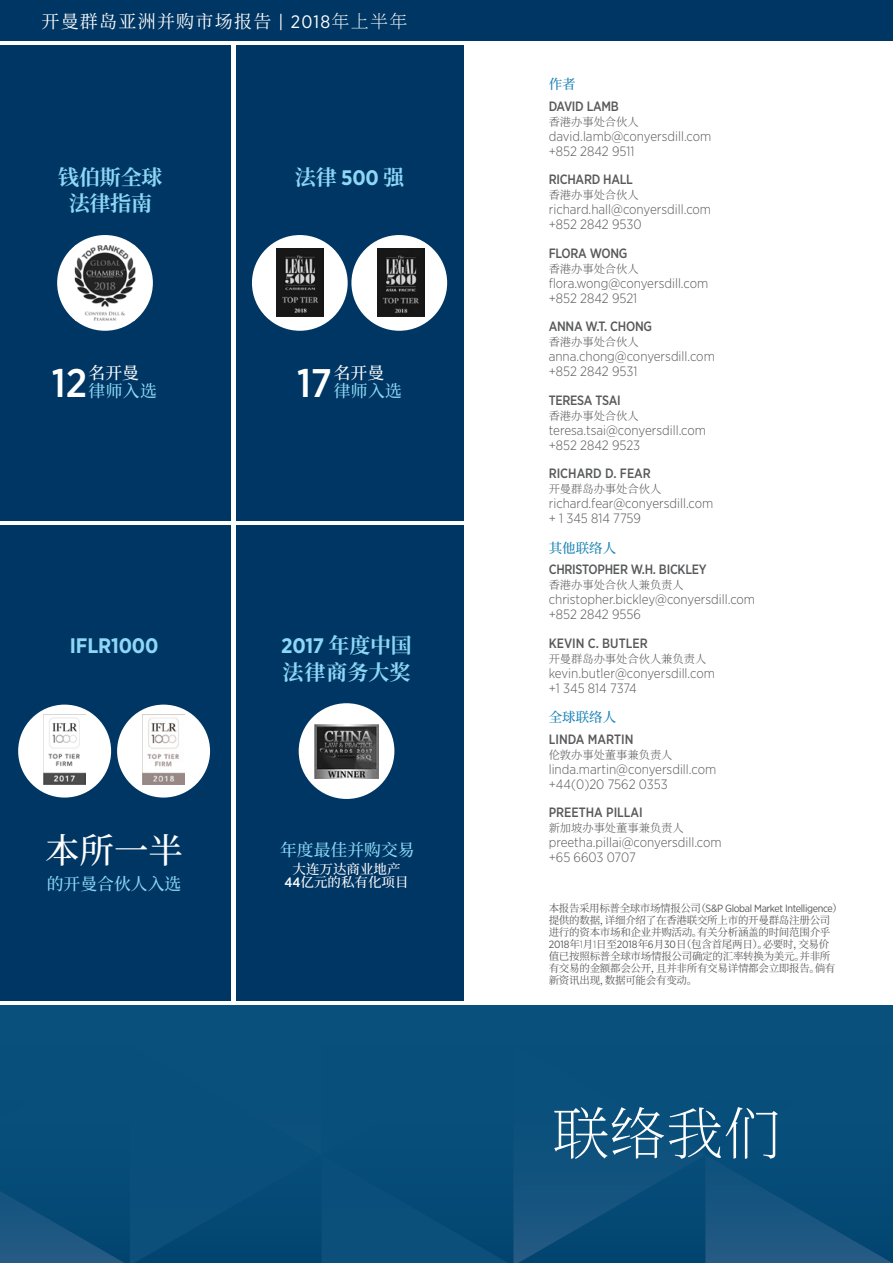
<style>
.page{position:relative;width:893px;height:1263px;background:#fff}
.page>*{position:absolute;margin:0;border:0;box-sizing:border-box;transform-origin:0 0}
.t1{font:200 57px "Source Han Serif SC";color:#fff}
.t2{font:500 39.9px "Gotham Narrow";color:#fff}
.t3{font:500 34.5px "Source Han Serif SC";color:#fff}
.t4{font:700 21px/26.2px "Source Han Serif SC";letter-spacing:-.01em;color:#8dd7f7;text-align:center}
.t5{font:700 21px "Gotham Narrow";letter-spacing:-.01em;color:#8dd7f7}
.t6{font:18px "Source Han Serif SC";letter-spacing:.07em;color:#fff}
.t7{font:500 16.8px "Source Han Serif SC";color:#8dd7f7}
.t8{font:500 16.8px "Source Han Serif SC";color:#fff}
.t9{font:300 13.5px/15px "Gotham Narrow";color:#58595b}
.t10{font:500 13.5px "Gotham Narrow";letter-spacing:-.02em;color:#58595b;scale:.95 1}
.t11{font:500 13.5px "Gotham Narrow";color:#58595b;scale:.95 1}
.t12{font:500 13.5px/13.5px "Source Han Serif SC";color:#fff;text-align:center}
.t13{font:500 13.5px "Source Han Serif SC";color:#1981b4}
.t14{font:300 11.25px "Source Han Serif SC";color:#58595b}
.t15{font:10.5px/12px "Source Han Serif SC";letter-spacing:-.025em;color:#58595b}
.t16{font:10.5px "Gotham Narrow";letter-spacing:-.035em;color:#58595b}
.s1{font-family:"Gotham Narrow"}
.s2{font-weight:200}
.s3{font-family:"Source Han Serif SC"}
.s4{font-family:"Gotham Narrow";font-weight:300}
</style>
<div class="page">
<div style="left:0;top:0;width:893px;height:40px;background:#003663"></div>
<hr style="left:892px;top:136px;width:1px;height:157px;background:#2e5e88">
<svg style="left:0;top:1006px;width:893px;height:257px;background:#0a4e7a"></svg>
<div style="left:236px;top:525px;width:227px;height:475px;background:#003663"></div>
<div style="left:0;top:525px;width:231px;height:475px;background:#003663"></div>
<div style="left:236px;top:45px;width:227px;height:475px;background:#003663"></div>
<div style="left:0;top:45px;width:231px;height:475px;background:#003663"></div>
<div style="left:57px;top:235px;width:96px;height:96px;background:#fff;border-radius:50%"></div>
<img style="left:75px;top:245px;width:60px;height:76px">
<div style="left:351px;top:235px;width:96px;height:96px;background:#fff;border-radius:50%"></div>
<img style="left:377px;top:249px;width:47px;height:68px">
<div style="left:252px;top:235px;width:96px;height:96px;background:#fff;border-radius:50%"></div>
<img style="left:276px;top:249px;width:47px;height:68px">
<div style="left:117px;top:705px;width:93px;height:92px;background:#fff;border-radius:50%"></div>
<img style="left:142px;top:715px;width:43px;height:69px">
<div style="left:18px;top:705px;width:93px;height:92px;background:#fff;border-radius:50%"></div>
<img style="left:43px;top:715px;width:43px;height:69px">
<div style="left:299px;top:703px;width:95px;height:96px;background:#fff;border-radius:50%"></div>
<img style="left:315px;top:724px;width:63px;height:54px">
<h3 class="t6" style="left:41px;top:11px;width:367px">开曼群岛亚洲并购市场报告 <span class="s1">| 2018</span><span class="s2">年上半年</span></h3>
<h3 class="t4" style="left:58px;top:165px;width:106px">钱伯斯全球法律指南</h3>
<h3 class="t4" style="left:295px;top:165px;width:111px">法律 <span class="s1">500</span> 强</h3>
<p class="t8" style="left:89px;top:363px;width:52px">名开曼</p>
<h2 class="t2" style="left:52px;top:357px;width:37px">12</h2>
<p class="t7" style="left:89px;top:382px;width:70px">律师入选</p>
<p class="t8" style="left:334px;top:363px;width:52px">名开曼</p>
<h2 class="t2" style="left:297px;top:357px;width:36px">17</h2>
<p class="t7" style="left:334px;top:382px;width:70px">律师入选</p>
<h3 class="t5" style="left:70px;top:632px;width:90px">IFLR1000</h3>
<h3 class="t5" style="left:281px;top:632px;width:132px">2017 <span class="s3">年度中国</span></h3>
<h3 class="t4" style="left:283px;top:659px;width:129px">法律商务大奖</h3>
<h3 class="t3" style="left:45px;top:831px;width:140px">本所一半</h3>
<p class="t7" style="left:47px;top:874px;width:136px">的开曼合伙人入选</p>
<p class="t7" style="left:280px;top:840px;width:136px">年度最佳并购交易</p>
<p class="t12" style="left:285px;top:862px;width:126px">大连万达商业地产<br><span class="s1">44</span>亿元的私有化项目</p>
<p class="t13" style="left:549px;top:76px;width:28px">作者</p>
<p class="t10" style="left:549px;top:98px;width:75px">DAVID LAMB</p>
<p class="t14" style="left:549px;top:115px;width:91px">香港办事处合伙人</p>
<p class="t9" style="left:549px;top:128px;width:164px">david.lamb@conyersdill.com +852 2842 9511</p>
<p class="t10" style="left:549px;top:171px;width:90px">RICHARD HALL</p>
<p class="t14" style="left:549px;top:189px;width:91px">香港办事处合伙人</p>
<p class="t9" style="left:549px;top:202px;width:164px">richard.hall@conyersdill.com +852 2842 9530</p>
<p class="t10" style="left:549px;top:245px;width:84px">FLORA WONG</p>
<p class="t14" style="left:549px;top:262px;width:91px">香港办事处合伙人</p>
<p class="t9" style="left:549px;top:275px;width:161px">flora.wong@conyersdill.com +852 2842 9521</p>
<p class="t10" style="left:549px;top:318px;width:110px">ANNA W.T. CHONG</p>
<p class="t14" style="left:549px;top:336px;width:91px">香港办事处合伙人</p>
<p class="t9" style="left:549px;top:349px;width:168px">anna.chong@conyersdill.com +852 2842 9531</p>
<p class="t10" style="left:549px;top:392px;width:77px">TERESA TSAI</p>
<p class="t14" style="left:549px;top:409px;width:91px">香港办事处合伙人</p>
<p class="t9" style="left:549px;top:422px;width:159px">teresa.tsai@conyersdill.com +852 2842 9523</p>
<p class="t11" style="left:549px;top:465px;width:109px">RICHARD D. FEAR</p>
<p class="t14" style="left:549px;top:483px;width:114px">开曼群岛办事处合伙人</p>
<p class="t9" style="left:549px;top:496px;width:166px">richard.fear@conyersdill.com + 1 345 814 7759</p>
<p class="t13" style="left:549px;top:540px;width:69px">其他联络人</p>
<p class="t10" style="left:549px;top:561px;width:168px">CHRISTOPHER W.H. BICKLEY</p>
<p class="t14" style="left:549px;top:579px;width:136px">香港办事处合伙人兼负责人</p>
<p class="t9" style="left:549px;top:592px;width:208px">christopher.bickley@conyersdill.com +852 2842 9556</p>
<p class="t11" style="left:549px;top:635px;width:106px">KEVIN C. BUTLER</p>
<p class="t14" style="left:549px;top:652px;width:159px">开曼群岛办事处合伙人兼负责人</p>
<p class="t9" style="left:549px;top:665px;width:168px">kevin.butler@conyersdill.com +1 345 814 7374</p>
<p class="t13" style="left:549px;top:709px;width:69px">全球联络人</p>
<p class="t11" style="left:549px;top:731px;width:91px">LINDA MARTIN</p>
<p class="t14" style="left:549px;top:748px;width:125px">伦敦办事处董事兼负责人</p>
<p class="t9" style="left:549px;top:761px;width:169px">linda.martin@conyersdill.com +44(0)20 7562 0353</p>
<p class="t11" style="left:549px;top:804px;width:101px">PREETHA PILLAI</p>
<p class="t14" style="left:549px;top:822px;width:136px">新加坡办事处董事兼负责人</p>
<p class="t9" style="left:549px;top:835px;width:174px">preetha.pillai@conyersdill.com +65 6603 0707</p>
<p class="t16" style="left:549px;top:901px;width:296px"><span class="s3">本报告采用标普全球市场情报公司（</span>S&amp;P Global Market Intelligence<span class="s3">）</span></p>
<p class="t15" style="left:549px;top:914px;width:288px">提供的数据，详细介绍了在香港联交所上市的开曼群岛注册公司进行的资本市场和企业并购活动。有关分析涵盖的时间范围介乎<br><span class="s1">2018</span>年<span class="s4">1</span>月<span class="s4">1</span>日至<span class="s1">2018</span>年<span class="s1">6</span>月<span class="s1">30</span>日（包含首尾两日）。必要时，交易价值已按照标普全球市场情报公司确定的汇率转换为美元。并非所有交易的金额都会公开，且并非所有交易详情都会立即报告。倘有新资讯出现，数据可能会有变动。</p>
<h1 class="t1" style="left:552px;top:1101px;width:229px">联络我们</h1>
</div>
